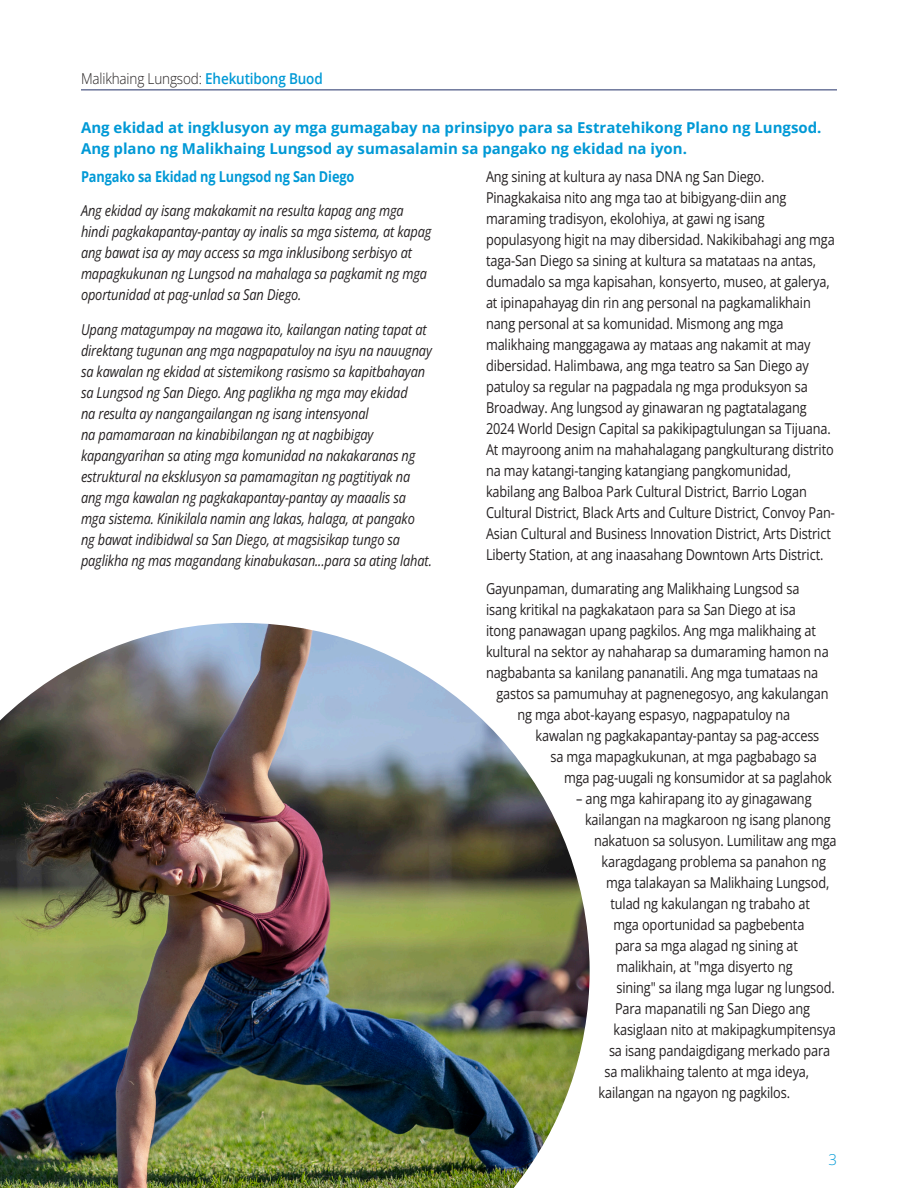
<style>
.page{position:relative;width:918px;height:1188px;background:#fff}
.page>*{position:absolute;margin:0;border:0;box-sizing:border-box;transform-origin:0 0}
.Body_Copy{font:15px/21px "Open Sans";letter-spacing:-.01em;color:#231f20;scale:.85 1}
.Body_Copy-2{font:italic 15px/21px "Open Sans";letter-spacing:-.01em;color:#231f20;scale:.85 1}
.Bold_Body_Copy{font:700 15px/21px "Open Sans";color:#0099d6}
.Bold_Body_Copy-2{font:700 15px "Open Sans";color:#0099d6;scale:.85 1}
.t1{font:300 15px "Open Sans";letter-spacing:-.01em;color:#231f20;scale:.9 1}
.t2{font:300 15px "Open Sans";color:#0099d6}
.s1{font-weight:600;color:#0099d6}
</style>
<div class="page">
<hr style="left:81px;top:89px;width:756px;height:1px;background:#233168">
<img style="left:0;top:623px;width:590px;height:565px">
<p class="t1" style="left:81px;top:68px;width:270px">Malikhaing Lungsod: <span class="s1">Ehekutibong Buod</span></p>
<p class="Bold_Body_Copy" style="left:81px;top:116px;width:742px">Ang ekidad at ingklusyon ay mga gumagabay na prinsipyo para sa Estratehikong Plano ng Lungsod.<br>Ang plano ng Malikhaing Lungsod ay sumasalamin sa pangako ng ekidad na iyon.</p>
<p class="Bold_Body_Copy-2" style="left:81px;top:166px;width:323px">Pangako sa Ekidad ng Lungsod ng San Diego</p>
<p class="Body_Copy-2" style="left:81px;top:200px;width:414px">Ang ekidad ay isang makakamit na resulta kapag ang mga hindi pagkakapantay-pantay ay inalis sa mga sistema, at kapag ang bawat isa ay may access sa mga inklusibong serbisyo at mapagkukunan ng Lungsod na mahalaga sa pagkamit ng mga oportunidad at pag-unlad sa San Diego.</p>
<p class="Body_Copy-2" style="left:81px;top:318px;width:414px">Upang matagumpay na magawa ito, kailangan nating tapat at direktang tugunan ang mga nagpapatuloy na isyu na nauugnay sa kawalan ng ekidad at sistemikong rasismo sa kapitbahayan sa Lungsod ng San Diego. Ang paglikha ng mga may ekidad<br>na resulta ay nangangailangan ng isang intensyonal<br>na pamamaraan na kinabibilangan ng at nagbibigay kapangyarihan sa ating mga komunidad na nakakaranas ng estruktural na eksklusyon sa pamamagitan ng pagtitiyak na ang mga kawalan ng pagkakapantay-pantay ay maaalis sa mga sistema. Kinikilala namin ang lakas, halaga, at pangako ng bawat indibidwal sa San Diego, at magsisikap tungo sa paglikha ng mas magandang kinabukasan...para sa ating lahat.</p>
<p class="Body_Copy" style="left:486px;top:165px;width:412px">Ang sining at kultura ay nasa DNA ng San Diego.<br>Pinagkakaisa nito ang mga tao at bibigyang-diin ang maraming tradisyon, ekolohiya, at gawi ng isang populasyong higit na may dibersidad. Nakikibahagi ang mga taga-San Diego sa sining at kultura sa matataas na antas, dumadalo sa mga kapisahan, konsyerto, museo, at galerya, at ipinapahayag din rin ang personal na pagkamalikhain nang personal at sa komunidad. Mismong ang mga malikhaing manggagawa ay mataas ang nakamit at may dibersidad. Halimbawa, ang mga teatro sa San Diego ay patuloy sa regular na pagpadala ng mga produksyon sa Broadway. Ang lungsod ay ginawaran ng pagtatalagang 2024 World Design Capital sa pakikipagtulungan sa Tijuana.<br>At mayroong anim na mahahalagang pangkulturang distrito na may katangi-tanging katangiang pangkomunidad, kabilang ang Balboa Park Cultural District, Barrio Logan Cultural District, Black Arts and Culture District, Convoy Pan-Asian Cultural and Business Innovation District, Arts District Liberty Station, at ang inaasahang Downtown Arts District.</p>
<p class="Body_Copy" style="left:486px;top:578px;width:370px">Gayunpaman, dumarating ang Malikhaing Lungsod sa</p>
<p class="Body_Copy" style="left:486px;top:599px;width:366px">isang kritikal na pagkakataon para sa San Diego at isa</p>
<p class="Body_Copy" style="left:486px;top:620px;width:390px">itong panawagan upang pagkilos. Ang mga malikhaing at</p>
<p class="Body_Copy" style="left:486px;top:641px;width:405px">kultural na sektor ay nahaharap sa dumaraming hamon na</p>
<p class="Body_Copy" style="left:486px;top:662px;width:392px">nagbabanta sa kanilang pananatili. Ang mga tumataas na</p>
<p class="Body_Copy" style="left:496px;top:683px;width:392px">gastos sa pamumuhay at pagnenegosyo, ang kakulangan</p>
<p class="Body_Copy" style="left:518px;top:704px;width:322px">ng mga abot-kayang espasyo, nagpapatuloy na</p>
<p class="Body_Copy" style="left:536px;top:725px;width:336px">kawalan ng pagkakapantay-pantay sa pag-access</p>
<p class="Body_Copy" style="left:550px;top:746px;width:315px">sa mga mapagkukunan, at mga pagbabago sa</p>
<p class="Body_Copy" style="left:564px;top:767px;width:317px">mga pag-uugali ng konsumidor at sa paglahok</p>
<p class="Body_Copy" style="left:576px;top:788px;width:279px">– ang mga kahirapang ito ay ginagawang</p>
<p class="Body_Copy" style="left:585px;top:809px;width:291px">kailangan na magkaroon ng isang planong</p>
<p class="Body_Copy" style="left:594px;top:830px;width:287px">nakatuon sa solusyon. Lumilitaw ang mga</p>
<p class="Body_Copy" style="left:602px;top:851px;width:266px">karagdagang problema sa panahon ng</p>
<p class="Body_Copy" style="left:606px;top:872px;width:264px">mga talakayan sa Malikhaing Lungsod,</p>
<p class="Body_Copy" style="left:610px;top:893px;width:236px">tulad ng kakulangan ng trabaho at</p>
<p class="Body_Copy" style="left:614px;top:914px;width:226px">mga oportunidad sa pagbebenta</p>
<p class="Body_Copy" style="left:615px;top:935px;width:217px">para sa mga alagad ng sining at</p>
<p class="Body_Copy" style="left:616px;top:956px;width:209px">malikhain, at "mga disyerto ng</p>
<p class="Body_Copy" style="left:616px;top:977px;width:258px">sining" sa ilang mga lugar ng lungsod.</p>
<p class="Body_Copy" style="left:615px;top:998px;width:231px">Para mapanatili ng San Diego ang</p>
<p class="Body_Copy" style="left:614px;top:1019px;width:263px">kasiglaan nito at makipagkumpitensya</p>
<p class="Body_Copy" style="left:609px;top:1040px;width:262px">sa isang pandaigdigang merkado para</p>
<p class="Body_Copy" style="left:604px;top:1061px;width:242px">sa malikhaing talento at mga ideya,</p>
<p class="Body_Copy" style="left:598px;top:1082px;width:227px">kailangan na ngayon ng pagkilos.</p>
<p class="t2" style="left:828px;top:1149px;width:10px">3</p>
</div>
